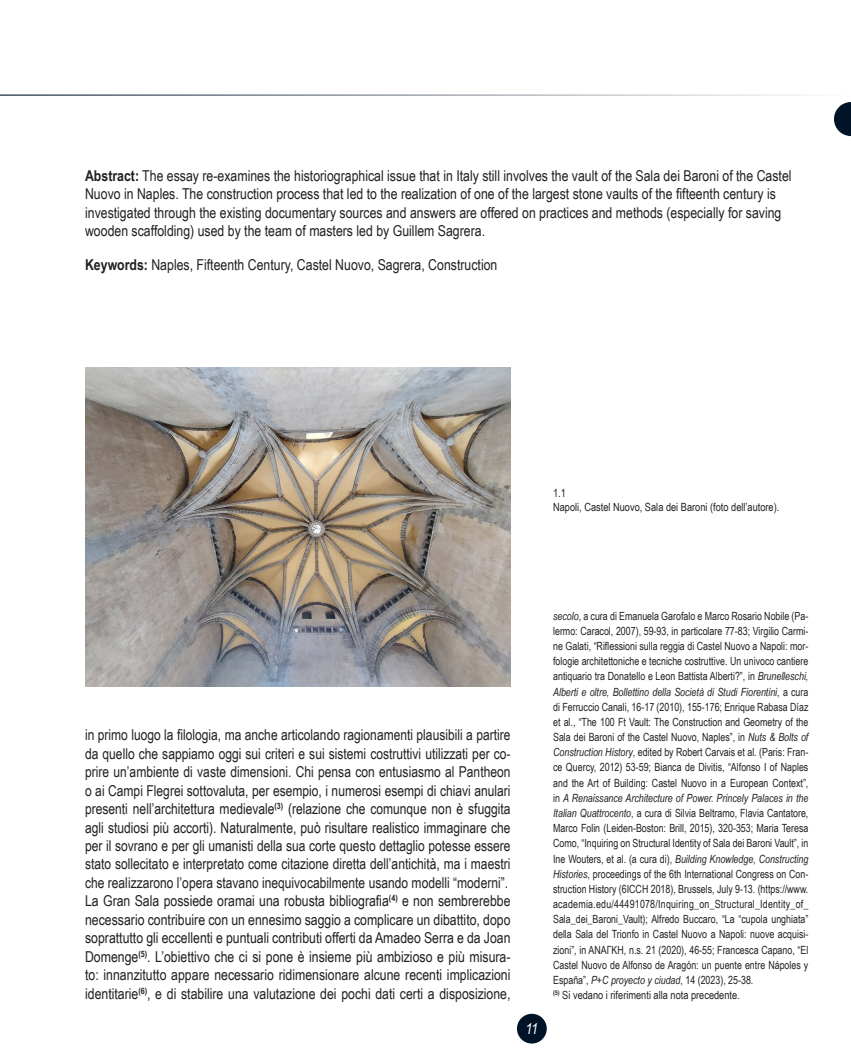
<style>
.page{position:relative;width:851px;height:1063px;background:#fff}
.page>*{position:absolute;margin:0;border:0;box-sizing:border-box;transform-origin:0 0}
.t1{font:15px/18.5px "Arial Narrow";color:#231f20;text-align:justify}
.t2{font:italic 15px "Arial Narrow";color:#fff}
.t3{font:11.25px/15.1px "Arial Narrow";color:#231f20;text-align:justify;scale:.96 1}
.t4{font:11.25px "Arial Narrow";color:#231f20}
.s1{font-weight:700}
.s2{font-style:italic}
</style>
<div class="page">
<div style="left:517px;top:1014px;width:29px;height:30px;background:#001327;border-radius:50%"></div>
<hr style="left:0;top:95px;width:850px;height:1px;background:#001327">
<svg style="left:834px;top:102px;width:16px;height:34px"></svg>
<img style="left:85px;top:368px;width:425px;height:319px">
<p class="t1" style="left:85px;top:166px;width:708px;text-align:left"><span class="s1">Abstract:</span> The essay re-examines the historiographical issue that in Italy still involves the vault of the Sala dei Baroni of the Castel Nuovo in Naples. The construction process that led to the realization of one of the largest stone vaults of the fifteenth century is investigated through the existing documentary sources and answers are offered on practices and methods (especially for saving wooden scaffolding) used by the team of masters led by Guillem Sagrera.</p>
<p class="t1" style="left:85px;top:255px;width:414px"><span class="s1">Keywords:</span> Naples, Fifteenth Century, Castel Nuovo, Sagrera, Construction</p>
<p class="t4" style="left:553px;top:485px;width:14px">1.1</p>
<p class="t4" style="left:553px;top:498px;width:228px">Napoli, Castel Nuovo, Sala dei Baroni (foto dell’autore).</p>
<p class="t1" style="left:85px;top:725px;width:427px">in primo luogo la filologia, ma anche articolando ragionamenti plausibili a partire da quello che sappiamo oggi sui criteri e sui sistemi costruttivi utilizzati per co&shy;prire un’ambiente di vaste dimensioni. Chi pensa con entusiasmo al Pantheon o ai Campi Flegrei sottovaluta, per esempio, i numerosi esempi di chiavi anulari presenti nell’architettura medievale<sup>(3)</sup> (relazione che comunque non è sfuggita agli studiosi più accorti). Naturalmente, può risultare realistico immaginare che per il sovrano e per gli umanisti della sua corte questo dettaglio potesse essere stato sollecitato e interpretato come citazione diretta dell’antichità, ma i maestri che realizzarono l’opera stavano inequivocabilmente usando modelli “moderni”.</p>
<p class="t1" style="left:85px;top:891px;width:427px">La Gran Sala possiede oramai una robusta bibliografia<sup>(4)</sup> e non sembrerebbe necessario contribuire con un ennesimo saggio a complicare un dibattito, dopo soprattutto gli eccellenti e puntuali contributi offerti da Amadeo Serra e da Joan Domenge<sup>(5)</sup>. L’obiettivo che ci si pone è insieme più ambizioso e più misura&shy;to: innanzitutto appare necessario ridimensionare alcune recenti implicazioni identitarie<sup>(6)</sup>, e di stabilire una valutazione dei pochi dati certi a disposizione,</p>
<p class="t2" style="left:525px;top:1018px;width:14px">11</p>
<p class="t3" style="left:553px;top:608px;width:267px"><span class="s2">secolo</span>, a cura di Emanuela Garofalo e Marco Rosario Nobile (Pa&shy;lermo: Caracol, 2007), 59-93, in particolare 77-83; Virgilio Carmi&shy;ne Galati, “Riflessioni sulla reggia di Castel Nuovo a Napoli: mor&shy;fologie architettoniche e tecniche costruttive. Un univoco cantiere antiquario tra Donatello e Leon Battista Alberti?”, in <span class="s2">Brunelleschi, Alberti e oltre, Bollettino della Società di Studi Fiorentini</span>, a cura di Ferruccio Canali, 16-17 (2010), 155-176; Enrique Rabasa Díaz et al., “The 100 Ft Vault: The Construction and Geometry of the Sala dei Baroni of the Castel Nuovo, Naples”, in <span class="s2">Nuts &amp; Bolts of Construction History</span>, edited by Robert Carvais et al. (Paris: Fran&shy;ce Quercy, 2012) 53-59; Bianca de Divitis, “Alfonso I of Naples and the Art of Building: Castel Nuovo in a European Context”, in <span class="s2">A Renaissance Architecture of Power. Princely Palaces in the Italian Quattrocento</span>, a cura di Silvia Beltramo, Flavia Cantatore, Marco Folin (Leiden-Boston: Brill, 2015), 320-353; Maria Teresa Como, “Inquiring on Structural Identity of Sala dei Baroni Vault”, in Ine Wouters, et al. (a cura di), <span class="s2">Building Knowledge, Constructing Histories</span>, proceedings of the 6th International Congress on Con&shy;struction History (6ICCH 2018), Brussels, July 9-13. (https://www. academia.edu/44491078/Inquiring_on_Structural_Identity_of_ Sala_dei_Baroni_Vault); Alfredo Buccaro, “La “cupola unghiata” della Sala del Trionfo in Castel Nuovo a Napoli: nuove acquisi&shy;zioni”, in ANAΓKH, n.s. 21 (2020), 46-55; Francesca Capano, “El Castel Nuovo de Alfonso de Aragón: un puente entre Nápoles y España”, <span class="s2">P+C proyecto y ciudad</span>, 14 (2023), 25-38.</p>
<p class="t4" style="left:553px;top:987px;width:188px"><sup>(5)</sup> Si vedano i riferimenti alla nota precedente.</p>
</div>
